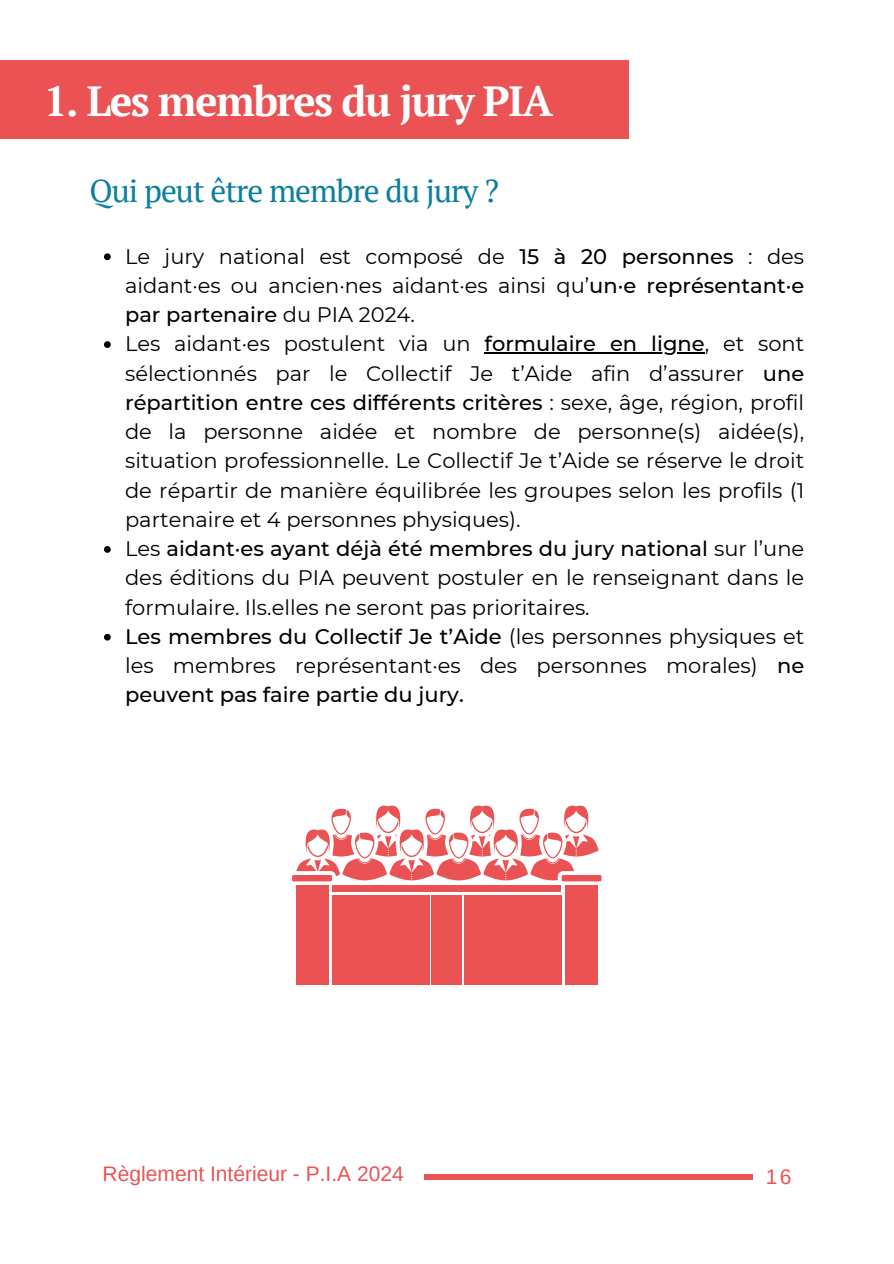
<style>
.page{position:relative;width:894px;height:1264px;background:#fff}
.page>*{position:absolute;margin:0;border:0;box-sizing:border-box;transform-origin:0 0}
.t1{font:700 42px "PT Serif";letter-spacing:-.035em;color:#fff}
.t2{font:31.5px "PT Serif";letter-spacing:-.03em;color:#0b7f9d}
.t3{font:21px/29.2px "Montserrat";color:#000}
.t4{font:21px "Arimo";color:#ea5254}
.s1{font-weight:500}
</style>
<div class="page">
<div style="left:0;top:61px;width:628px;height:78px;background:#ea5254"></div>
<div style="left:424px;top:1174px;width:328px;height:5px;background:#ea5254"></div>
<svg style="left:104px;top:253px;width:7px;height:7px"></svg>
<svg style="left:104px;top:341px;width:7px;height:7px"></svg>
<hr style="left:484px;top:352px;width:220px;height:1px;background:#000">
<svg style="left:104px;top:546px;width:7px;height:7px"></svg>
<svg style="left:104px;top:634px;width:7px;height:6px"></svg>
<div style="left:295px;top:885px;width:33px;height:100px;background:#ea5254"></div>
<div style="left:292px;top:875px;width:40px;height:6px;background:#ea5254"></div>
<div style="left:565px;top:885px;width:33px;height:100px;background:#ea5254"></div>
<div style="left:561px;top:875px;width:40px;height:6px;background:#ea5254"></div>
<div style="left:332px;top:885px;width:229px;height:6px;background:#ea5254"></div>
<div style="left:332px;top:895px;width:97px;height:90px;background:#ea5254"></div>
<div style="left:431px;top:895px;width:31px;height:90px;background:#ea5254"></div>
<div style="left:464px;top:895px;width:97px;height:90px;background:#ea5254"></div>
<svg style="left:296px;top:805px;width:302px;height:75px"></svg>
<h1 class="t1" style="left:44px;top:72px;width:510px">1. Les membres du jury PIA</h1>
<h2 class="t2" style="left:89px;top:170px;width:411px">Qui peut être membre du jury ?</h2>
<p class="t3" style="left:125px;top:241px;width:680px">Le jury national est composé de <span class="s1">15 à 20 personnes</span> : des aidant·es ou ancien·nes aidant·es ainsi qu’<span class="s1">un·e représentant·e par partenaire</span> du PIA 2024.<br>Les aidant·es postulent via un <span class="s1">formulaire en ligne</span>, et sont sélectionnés par le Collectif Je t’Aide afin d’assurer <span class="s1">une répartition entre ces différents critères</span> : sexe, âge, région, profil de la personne aidée et nombre de personne(s) aidée(s), situation professionnelle. Le Collectif Je t’Aide se réserve le droit de répartir de manière équilibrée les groupes selon les profils (1 partenaire et 4 personnes physiques).<br>Les <span class="s1">aidant·es ayant déjà été membres du jury national</span> sur l’une des éditions du PIA peuvent postuler en le renseignant dans le formulaire. Ils.elles ne seront pas prioritaires.<br><span class="s1">Les membres du Collectif Je t’Aide</span> (les personnes physiques et les membres représentant·es des personnes morales) <span class="s1">ne peuvent pas faire partie du jury.</span></p>
<p class="t4" style="left:103px;top:1161px;width:302px">Règlement Intérieur - P.I.A 2024</p>
<p class="t4" style="left:765px;top:1164px;width:27px">16</p>
</div>
